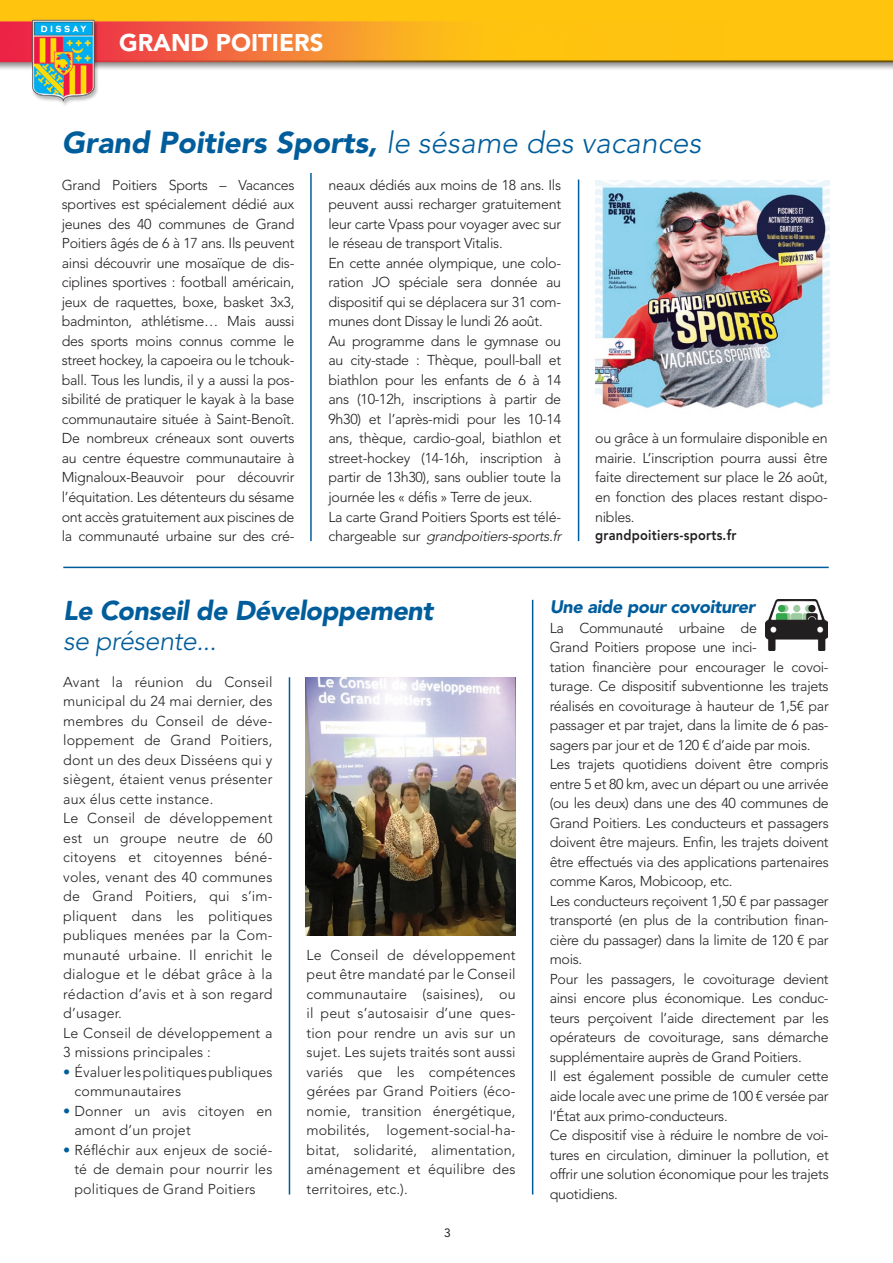
<style>
.page{position:relative;width:893px;height:1263px;background:#fff}
.page>*{position:absolute;margin:0;border:0;box-sizing:border-box;transform-origin:0 0}
.titre{font:italic 900 30px "Avenir LT Std";color:#005d9c}
.titre-2{font:italic 900 27px/30px "Avenir LT Std";letter-spacing:-.02em;color:#005d9c}
.t1{font:900 24px "Avenir LT Std";color:#fff}
.titre-3{font:italic 900 18px "Avenir LT Std";letter-spacing:-.02em;color:#005d9c}
.txt_courant{font:300 14.25px/19.5px "Avenir LT Std";letter-spacing:-.02em;color:#231f20;text-align:justify}
.txt_courant-2{font:300 14.25px/19.5px "Avenir LT Std";letter-spacing:.01em;color:#231f20}
.txt_courant-3{font:800 14.25px "Avenir LT Std";letter-spacing:.02em;color:#231f20;scale:.9 1}
.t2{font:12px "Avenir LT Std";color:#231f20}
.s1{font-weight:300}
.s2{font-style:italic}
.s3{color:#005d9c}
</style>
<div class="page">
<hr style="left:310px;top:173px;width:2px;height:368px;background:#005d9c">
<hr style="left:63px;top:567px;width:766px;height:1px;background:#005d9c">
<hr style="left:532px;top:600px;width:1px;height:594px;background:#005d9c">
<img style="left:595px;top:180px;width:234px;height:228px">
<hr style="left:578px;top:180px;width:1px;height:361px;background:#005d9c">
<hr style="left:289px;top:677px;width:1px;height:517px;background:#005d9c">
<img style="left:305px;top:677px;width:211px;height:259px">
<img style="left:765px;top:600px;width:63px;height:51px">
<img style="left:0;top:0;width:893px;height:105px">
<p class="t1" style="left:119px;top:28px;width:206px">GRAND POITIERS</p>
<p class="titre" style="left:62px;top:125px;width:641px">Grand Poitiers Sports, <span class="s1">le sésame des vacances</span></p>
<p class="txt_courant" style="left:62px;top:175px;width:234px">Grand Poitiers Sports – Vacances sportives est spécialement dédié aux jeunes des 40 communes de Grand Poitiers âgés de 6 à 17 ans. Ils peuvent ainsi découvrir une mosaïque de dis&shy;ciplines sportives : football américain, jeux de raquettes, boxe, basket 3x3, badminton, athlétisme… Mais aussi des sports moins connus comme le street hockey, la capoeira ou le tchouk&shy;ball. Tous les lundis, il y a aussi la pos&shy;sibilité de pratiquer le kayak à la base communautaire située à Saint-Benoît.<br>De nombreux créneaux sont ouverts au centre équestre communautaire à Mignaloux-Beauvoir pour découvrir l’équitation. Les détenteurs du sésame ont accès gratuitement aux piscines de la communauté urbaine sur des cré-</p>
<p class="txt_courant" style="left:328px;top:175px;width:234px">neaux dédiés aux moins de 18 ans. Ils peuvent aussi recharger gratuitement leur carte Vpass pour voyager avec sur le réseau de transport Vitalis.</p>
<p class="txt_courant" style="left:328px;top:253px;width:234px">En cette année olympique, une colo&shy;ration JO spéciale sera donnée au dispositif qui se déplacera sur 31 com&shy;munes dont Dissay le lundi 26 août.</p>
<p class="txt_courant" style="left:328px;top:331px;width:234px">Au programme dans le gymnase ou au city-stade : Thèque, poull-ball et biathlon pour les enfants de 6 à 14 ans (10-12h, inscriptions à partir de 9h30) et l’après-midi pour les 10-14 ans, thèque, cardio-goal, biathlon et street-hockey (14-16h, inscription à partir de 13h30), sans oublier toute la journée les « défis » Terre de jeux.</p>
<p class="txt_courant" style="left:328px;top:507px;width:237px">La carte Grand Poitiers Sports est télé&shy;c h a rg e a b l e s u r <span class="s2">grandpoitiers-sports.fr</span></p>
<p class="txt_courant" style="left:595px;top:429px;width:234px">ou grâce à un formulaire disponible en mairie. L’inscription pourra aussi être faite directement sur place le 26 août, en fonction des places restant dispo&shy;nibles.</p>
<p class="txt_courant-3" style="left:595px;top:526px;width:158px">grandpoitiers-sports.fr</p>
<p class="titre-2" style="left:63px;top:596px;width:371px">Le Conseil de Développement <span class="s1">se présente...</span></p>
<p class="txt_courant" style="left:63px;top:672px;width:211px">Avant la réunion du Conseil municipal du 24 mai dernier, des membres du Conseil de déve&shy;loppement de Grand Poitiers, dont un des deux Disséens qui y siègent, étaient venus présenter aux élus cette instance.</p>
<p class="txt_courant" style="left:63px;top:809px;width:211px">Le Conseil de développement est un groupe neutre de 60 citoyens et citoyennes béné&shy;voles, venant des 40 communes de Grand Poitiers, qui s’im&shy;pliquent dans les politiques publiques menées par la Com&shy;munauté urbaine. Il enrichit le dialogue et le débat grâce à la rédaction d’avis et à son regard d’usager.</p>
<p class="txt_courant-2" style="left:63px;top:1023px;width:211px">Le Conseil de développement a<br>3 missions principales :</p>
<p class="txt_courant-2" style="left:74px;top:1062px;width:200px;text-indent:-11px"><span class="s3">•</span> Évaluer les politiques publiques communautaires</p>
<p class="txt_courant-2" style="left:74px;top:1101px;width:200px;text-indent:-11px"><span class="s3">•</span> Donner un avis citoyen en amont d’un projet</p>
<p class="txt_courant" style="left:74px;top:1140px;width:200px;text-indent:-11px"><span class="s3">•</span> Réfléchir aux enjeux de socié&shy;té de demain pour nourrir les politiques de Grand Poitiers</p>
<p class="txt_courant" style="left:306px;top:945px;width:211px">Le Conseil de développement peut être mandaté par le Conseil communautaire (saisines), ou il peut s’autosaisir d’une ques&shy;tion pour rendre un avis sur un sujet. Les sujets traités sont aussi variés que les compétences gérées par Grand Poitiers (éco&shy;nomie, transition énergétique, mobilités, logement-social-ha&shy;bitat, solidarité, alimentation, aménagement et équilibre des territoires, etc.).</p>
<p class="t2" style="left:444px;top:1226px;width:8px">3</p>
<p class="titre-3" style="left:550px;top:596px;width:207px">Une aide pour covoiturer</p>
<p class="txt_courant" style="left:550px;top:618px;width:281px;text-align:left">La Communauté urbaine de<br>Grand Poitiers propose une inci-<br>tation financière pour encourager le covoi&shy;turage. Ce dispositif subventionne les trajets réalisés en covoiturage à hauteur de 1,5€ par passager et par trajet, dans la limite de 6 pas&shy;sagers par jour et de 120 € d’aide par mois.</p>
<p class="txt_courant" style="left:550px;top:755px;width:281px">Les trajets quotidiens doivent être compris entre 5 et 80 km, avec un départ ou une arrivée (ou les deux) dans une des 40 communes de Grand Poitiers. Les conducteurs et passagers doivent être majeurs. Enfin, les trajets doivent être effectués via des applications partenaires comme Karos, Mobicoop, etc.</p>
<p class="txt_courant" style="left:550px;top:891px;width:281px">Les conducteurs reçoivent 1,50 € par passager transporté (en plus de la contribution finan&shy;cière du passager) dans la limite de 120 € par mois.</p>
<p class="txt_courant" style="left:550px;top:969px;width:281px">Pour les passagers, le covoiturage devient ainsi encore plus économique. Les conduc&shy;teurs perçoivent l’aide directement par les opérateurs de covoiturage, sans démarche supplémentaire auprès de Grand Poitiers.</p>
<p class="txt_courant" style="left:550px;top:1067px;width:281px">Il est également possible de cumuler cette aide locale avec une prime de 100 € versée par l’État aux primo-conducteurs.</p>
<p class="txt_courant" style="left:550px;top:1125px;width:281px">Ce dispositif vise à réduire le nombre de voi&shy;tures en circulation, diminuer la pollution, et offrir une solution économique pour les trajets quotidiens.</p>
</div>
